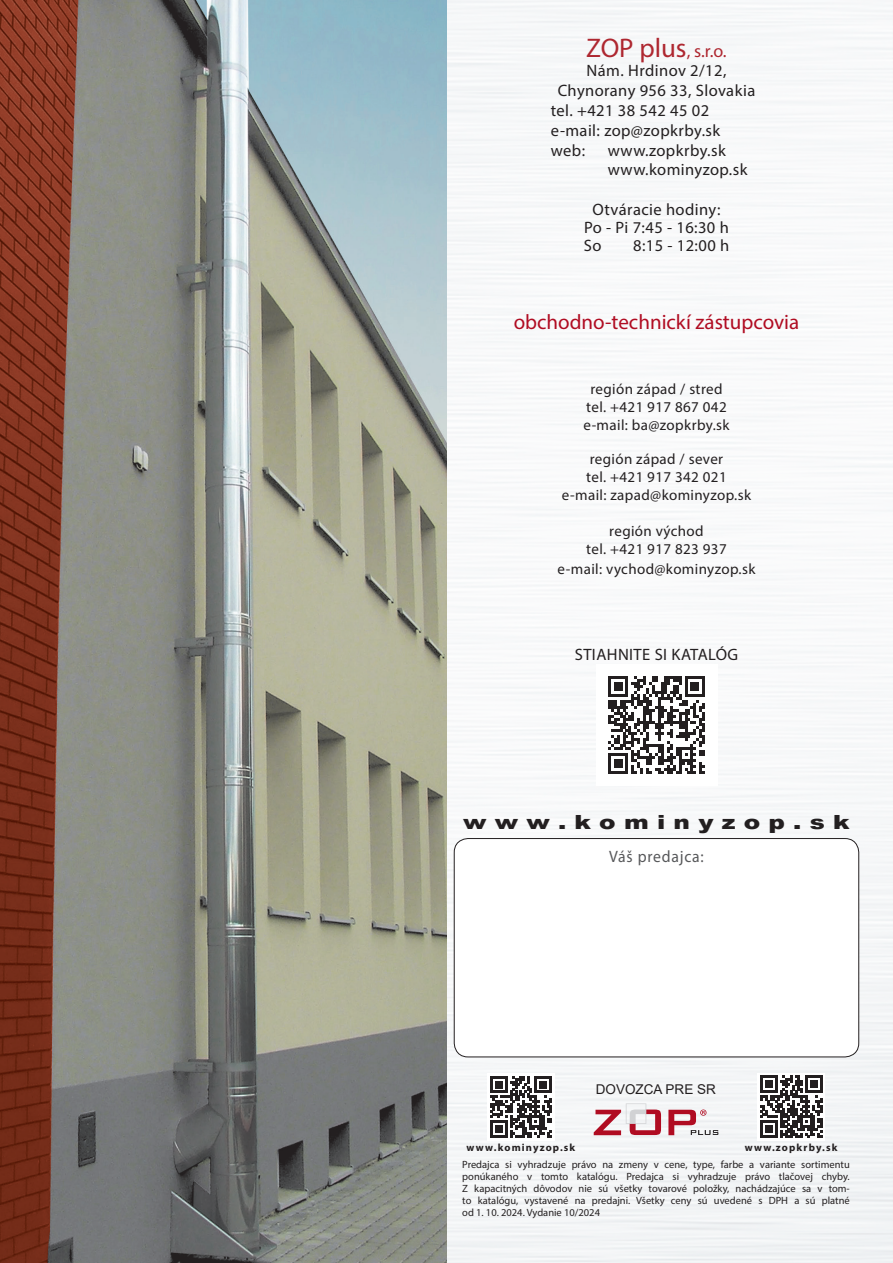
<style>
.page{position:relative;width:893px;height:1263px;background:#f8f8f9}
.page>*{position:absolute;margin:0;border:0;box-sizing:border-box;transform-origin:0 0}
.t1{font:27px "Myriad Pro";color:#ae2730}
.t2{font:21px "Myriad Pro";color:#b00c22}
.t3{font:900 19.5px "Arial";color:#231f20;scale:1.27 1}
.t4{font:16.5px "Myriad Pro";letter-spacing:.025em;color:#231f20}
.t5{font:16.5px "Myriad Pro";letter-spacing:.05em;color:#57585a;scale:.95 1}
.t6{font:15px "Myriad Pro";letter-spacing:.025em;color:#231f20}
.t7{font:13.5px "Arial";color:#231f20}
.t8{font:10.5px/12px "Myriad Pro";color:#231f20;text-align:justify}
.t9{font:700 10.5px "Myriad Pro";letter-spacing:.11em;color:#231f20}
.s1{font-size:18px}
</style>
<div class="page">
<img style="left:0;top:0;width:446px;height:1263px">
<div style="left:454px;top:838px;width:405px;height:219px;background:#fff;border-radius:14px"></div>
<div style="left:454px;top:838px;width:405px;height:219px;border:1px solid #231f20;border-radius:14px"></div>
<div style="left:596px;top:664px;width:121px;height:121px;background:#fff"></div>
<svg style="left:608px;top:676px;width:97px;height:98px"></svg>
<svg style="left:594px;top:1103px;width:67px;height:32px"></svg>
<svg style="left:668px;top:1109px;width:50px;height:26px"></svg>
<div style="left:487px;top:1073px;width:68px;height:67px;background:#fff"></div>
<svg style="left:490px;top:1076px;width:62px;height:61px"></svg>
<div style="left:757px;top:1073px;width:68px;height:67px;background:#fff"></div>
<svg style="left:760px;top:1075px;width:62px;height:63px"></svg>
<p class="t1" style="left:586px;top:31px;width:142px">ZOP plus<span class="s1">, s.r.o.</span></p>
<p class="t4" style="left:587px;top:61px;width:141px">Nám. Hrdinov 2/12,</p>
<p class="t4" style="left:558px;top:80px;width:199px">Chynorany 956 33, Slovakia</p>
<p class="t4" style="left:551px;top:100px;width:160px">tel. +421 38 542 45 02</p>
<p class="t4" style="left:551px;top:120px;width:171px">e-mail: zop@zopkrby.sk</p>
<p class="t4" style="left:551px;top:140px;width:36px">web:</p>
<p class="t4" style="left:608px;top:140px;width:119px">www.zopkrby.sk</p>
<p class="t4" style="left:608px;top:160px;width:141px">www.kominyzop.sk</p>
<p class="t4" style="left:593px;top:199px;width:129px">Otváracie hodiny:</p>
<p class="t4" style="left:584px;top:217px;width:146px">Po - Pi 7:45 - 16:30 h</p>
<p class="t4" style="left:584px;top:235px;width:19px">So</p>
<p class="t4" style="left:633px;top:235px;width:98px">8:15 - 12:00 h</p>
<p class="t2" style="left:514px;top:309px;width:287px">obchodno-technickí zástupcovia</p>
<p class="t6" style="left:590px;top:379px;width:133px">región západ / stred</p>
<p class="t6" style="left:586px;top:397px;width:142px">tel. +421 917 867 042</p>
<p class="t6" style="left:583px;top:415px;width:148px">e-mail: ba@zopkrby.sk</p>
<p class="t6" style="left:590px;top:450px;width:135px">región západ / sever</p>
<p class="t6" style="left:586px;top:468px;width:142px">tel. +421 917 342 021</p>
<p class="t6" style="left:562px;top:486px;width:191px">e-mail: zapad@kominyzop.sk</p>
<p class="t6" style="left:609px;top:522px;width:96px">región východ</p>
<p class="t6" style="left:586px;top:540px;width:142px">tel. +421 917 823 937</p>
<p class="t6" style="left:558px;top:559px;width:199px">e-mail: vychod@kominyzop.sk</p>
<p class="t4" style="left:575px;top:644px;width:165px">STIAHNITE SI KATALÓG</p>
<p class="t3" style="left:463px;top:808px;width:306px">w w w . k o m i n y z o p . s k</p>
<p class="t5" style="left:609px;top:846px;width:101px">Váš predajca:</p>
<p class="t7" style="left:596px;top:1079px;width:122px">DOVOZCA PRE SR</p>
<p class="t9" style="left:467px;top:1140px;width:110px">www.kominyzop.sk</p>
<p class="t9" style="left:745px;top:1140px;width:94px">www.zopkrby.sk</p>
<p class="t8" style="left:462px;top:1158px;width:389px">Predajca si vyhradzuje právo na zmeny v cene, type, farbe a variante sortimentu ponúkaného v tomto katalógu. Predajca si vyhradzuje právo tlačovej chyby.<br>Z kapacitných dôvodov nie sú všetky tovarové položky, nachádzajúce sa v tom&shy;to katalógu, vystavené na predajni. Všetky ceny sú uvedené s DPH a sú platné od 1. 10. 2024. Vydanie 10/2024</p>
</div>
